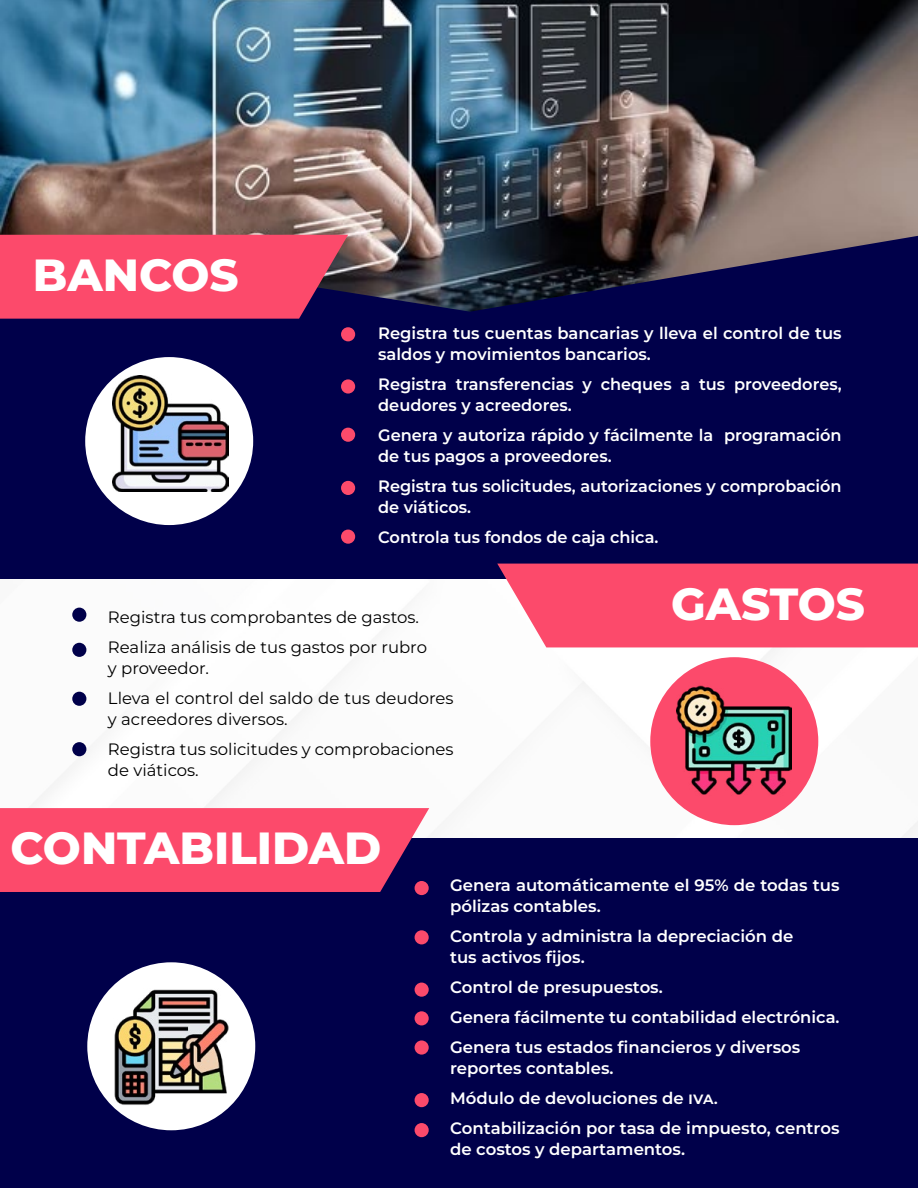
<style>
.page{position:relative;width:918px;height:1188px;background:#fff}
.page>*{position:absolute;margin:0;border:0;box-sizing:border-box;transform-origin:0 0}
.t1{font:800 45px "Montserrat";color:#fff}
.t2{font:600 16.5px/21px "Montserrat";color:#fff}
.t3{font:16.5px/30px "Montserrat";color:#000}
</style>
<div class="page">
<div style="left:0;top:202px;width:918px;height:377px;background:#00004a"></div>
<div style="left:0;top:839px;width:918px;height:349px;background:#00004a"></div>
<img style="left:0;top:0;width:918px;height:312px">
<div style="left:0;top:808px;width:429px;height:84px;background:#fc4a6b"></div>
<div style="left:497px;top:564px;width:421px;height:83px;background:#fc4a6b"></div>
<div style="left:415px;top:881px;width:14px;height:14px;background:#fc4a6b;border-radius:50%"></div>
<div style="left:415px;top:1011px;width:14px;height:14px;background:#fc4a6b;border-radius:50%"></div>
<div style="left:415px;top:1040px;width:14px;height:15px;background:#fc4a6b;border-radius:50%"></div>
<div style="left:415px;top:1093px;width:14px;height:14px;background:#fc4a6b;border-radius:50%"></div>
<div style="left:415px;top:1123px;width:14px;height:14px;background:#fc4a6b;border-radius:50%"></div>
<div style="left:415px;top:983px;width:14px;height:14px;background:#fc4a6b;border-radius:50%"></div>
<div style="left:415px;top:930px;width:14px;height:14px;background:#fc4a6b;border-radius:50%"></div>
<div style="left:72px;top:608px;width:14px;height:14px;background:#00004a;border-radius:50%"></div>
<div style="left:72px;top:643px;width:14px;height:14px;background:#00004a;border-radius:50%"></div>
<div style="left:72px;top:742px;width:14px;height:14px;background:#00004a;border-radius:50%"></div>
<div style="left:72px;top:692px;width:14px;height:14px;background:#00004a;border-radius:50%"></div>
<div style="left:650px;top:657px;width:168px;height:168px;background:#fc4a6b;border-radius:50%"></div>
<img style="left:677px;top:685px;width:115px;height:110px">
<div style="left:87px;top:962px;width:168px;height:168px;background:#fff;border-radius:50%"></div>
<img style="left:114px;top:989px;width:115px;height:116px">
<svg style="left:0;top:235px;width:348px;height:84px;background:#eb4668"></svg>
<div style="left:341px;top:327px;width:14px;height:14px;background:#fc4a6b;border-radius:50%"></div>
<div style="left:341px;top:530px;width:14px;height:14px;background:#fc4a6b;border-radius:50%"></div>
<div style="left:341px;top:428px;width:14px;height:14px;background:#fc4a6b;border-radius:50%"></div>
<div style="left:341px;top:379px;width:14px;height:15px;background:#fc4a6b;border-radius:50%"></div>
<div style="left:341px;top:481px;width:14px;height:14px;background:#fc4a6b;border-radius:50%"></div>
<div style="left:85px;top:357px;width:168px;height:168px;background:#fff;border-radius:50%"></div>
<img style="left:112px;top:375px;width:116px;height:116px">
<h1 class="t1" style="left:33px;top:242px;width:207px">BANCOS</h1>
<p class="t2" style="left:378px;top:322px;width:465px">Registra tus cuentas bancarias y lleva el control de tus saldos y movimientos bancarios.</p>
<p class="t2" style="left:378px;top:373px;width:465px">Registra transferencias y cheques a tus proveedores, deudores y acreedores.</p>
<p class="t2" style="left:378px;top:424px;width:465px">Genera y autoriza rápido y fácilmente la programación de tus pagos a proveedores.</p>
<p class="t2" style="left:378px;top:475px;width:465px">Registra tus solicitudes, autorizaciones y comprobación de viáticos.</p>
<p class="t2" style="left:378px;top:526px;width:282px">Controla tus fondos de caja chica.</p>
<p class="t3" style="left:108px;top:601px;width:321px">Registra tus comprobantes de gastos.<br>Realiza análisis de tus gastos por rubro</p>
<p class="t3" style="left:108px;top:652px;width:347px">y proveedor.<br>Lleva el control del saldo de tus deudores</p>
<p class="t3" style="left:108px;top:703px;width:347px">y acreedores diversos.<br>Registra tus solicitudes y comprobaciones</p>
<p class="t3" style="left:108px;top:754px;width:92px">de viáticos.</p>
<h1 class="t1" style="left:10px;top:816px;width:373px">CONTABILIDAD</h1>
<h1 class="t1" style="left:671px;top:571px;width:195px">GASTOS</h1>
<p class="t2" style="left:450px;top:874px;width:391px">Genera automáticamente el 95% de todas tus pólizas contables.</p>
<p class="t2" style="left:450px;top:925px;width:345px">Controla y administra la depreciación de tus activos fijos.</p>
<p class="t2" style="left:450px;top:972px;width:391px;line-height:30px">Control de presupuestos.<br>Genera fácilmente tu contabilidad electrónica.<br>Genera tus estados financieros y diversos</p>
<p class="t2" style="left:450px;top:1053px;width:391px;line-height:30px">reportes contables.<br>Módulo de devoluciones de iva.<br>Contabilización por tasa de impuesto, centros</p>
<p class="t2" style="left:450px;top:1138px;width:237px">de costos y departamentos.</p>
</div>
